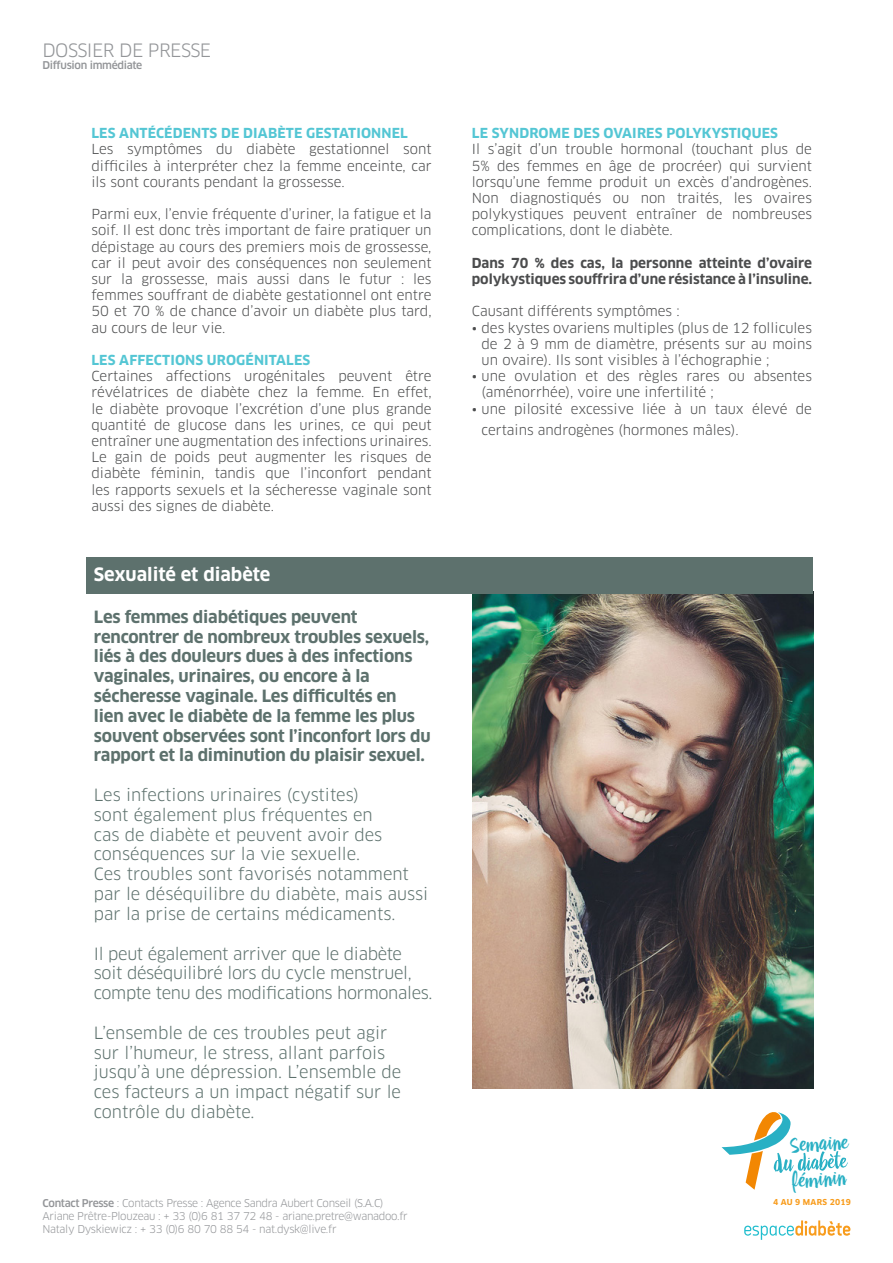
<style>
.page{position:relative;width:893px;height:1263px;background:#fff}
.page>*{position:absolute;margin:0;border:0;box-sizing:border-box;transform-origin:0 0}
.t1{font:22.35px/35.7px "Drina";color:#29b0c4}
.t2{font:700 18px "Clan Pro";color:#fff}
.t3{font:18px "Clan Pro";letter-spacing:-.03em;color:#939598}
.t4{font:16.5px/19.8px "Clan Pro";color:#5d716d}
.t5{font:700 16.5px/19.8px "Clan Pro";letter-spacing:-.01em;color:#5d716d}
.t6{font:16.5px/19.8px "Clan Pro";letter-spacing:-.02em;color:#5d716d}
.t7{font:13.5px/16.2px "Clan Pro";color:#4b4c4d;text-align:justify}
.t8{font:700 13.5px "Clan Pro";letter-spacing:.01em;color:#54c6d4}
.t9{font:700 13.5px/16.2px "Clan Pro";color:#4b4c4d}
.t10{font:10.5px "Clan Pro";letter-spacing:-.03em;color:#939598}
.t11{font:500 10.5px "Clan Pro";letter-spacing:-.03em;color:#939598}
.t12{font:700 8.1px "Clan Pro";letter-spacing:.025em;color:#f89c1c}
.s1{font-weight:500}
</style>
<div class="page">
<img style="left:473px;top:593px;width:340px;height:496px">
<svg style="left:744px;top:1220px;width:106px;height:20px"></svg>
<svg style="left:722px;top:1112px;width:126px;height:78px"></svg>
<div style="left:86px;top:557px;width:727px;height:36px;background:#5d716d"></div>
<p class="t3" style="left:43px;top:39px;width:170px">DOSSIER DE PRESSE</p>
<p class="t11" style="left:43px;top:59px;width:101px">Diffusion immédiate</p>
<p class="t8" style="left:91px;top:125px;width:318px">LES ANTÉCÉDENTS DE DIABÈTE GESTATIONNEL</p>
<p class="t7" style="left:91px;top:141px;width:342px">Les symptômes du diabète gestationnel sont difficiles à interpréter chez la femme enceinte, car ils sont courants pendant la grossesse.</p>
<p class="t7" style="left:91px;top:206px;width:342px">Parmi eux, l’envie fréquente d’uriner, la fatigue et la soif. Il est donc très important de faire pratiquer un dépistage au cours des premiers mois de grossesse, car il peut avoir des conséquences non seulement sur la grossesse, mais aussi dans le futur : les femmes souffrant de diabète gestationnel ont entre 50 et 70 % de chance d’avoir un diabète plus tard, au cours de leur vie.</p>
<p class="t8" style="left:91px;top:352px;width:220px">LES AFFECTIONS UROGÉNITALES</p>
<p class="t7" style="left:91px;top:368px;width:342px">Certaines affections urogénitales peuvent être révélatrices de diabète chez la femme. En effet, le diabète provoque l’excrétion d’une plus grande quantité de glucose dans les urines, ce qui peut entraîner une augmentation des infections urinaires.</p>
<p class="t7" style="left:91px;top:449px;width:342px">Le gain de poids peut augmenter les risques de diabète féminin, tandis que l’inconfort pendant les rapports sexuels et la sécheresse vaginale sont aussi des signes de diabète.</p>
<p class="t2" style="left:94px;top:564px;width:178px">Sexualité et diabète</p>
<p class="t5" style="left:94px;top:607px;width:338px">Les femmes diabétiques peuvent rencontrer de nombreux troubles sexuels, liés à des douleurs dues à des infections vaginales, urinaires, ou encore à la sécheresse vaginale. Les difficultés en<br>lien avec le diabète de la femme les plus souvent observées sont l’inconfort lors du rapport et la diminution du plaisir sexuel.</p>
<p class="t4" style="left:94px;top:785px;width:290px">Les infections urinaires (cystites) sont également plus fréquentes en cas de diabète et peuvent avoir des conséquences sur la vie sexuelle.</p>
<p class="t4" style="left:94px;top:864px;width:336px">Ces troubles sont favorisés notamment par le déséquilibre du diabète, mais aussi par la prise de certains médicaments.</p>
<p class="t6" style="left:94px;top:943px;width:340px">Il peut également arriver que le diabète soit déséquilibré lors du cycle menstruel, compte tenu des modifications hormonales.</p>
<p class="t4" style="left:94px;top:1023px;width:309px">L’ensemble de ces troubles peut agir sur l’humeur, le stress, allant parfois jusqu’à une dépression. L’ensemble de ces facteurs a un impact négatif sur le contrôle du diabète.</p>
<p class="t10" style="left:43px;top:1197px;width:343px"><span class="s1">Contact Presse</span> : Contacts Presse : Agence Sandra Aubert Conseil (S.A.C)</p>
<p class="t10" style="left:43px;top:1210px;width:367px">Ariane Prêtre-Plouzeau : + 33 (0)6 81 37 72 48 - ariane.pretre@wanadoo.fr</p>
<p class="t10" style="left:43px;top:1222px;width:296px">Nataly Dyskiewicz : + 33 (0)6 80 70 88 54 - nat.dysk@live.fr</p>
<p class="t8" style="left:472px;top:125px;width:308px">LE SYNDROME DES OVAIRES POLYKYSTIQUES</p>
<p class="t7" style="left:472px;top:141px;width:342px">Il s’agit d’un trouble hormonal (touchant plus de 5% des femmes en âge de procréer) qui survient lorsqu’une femme produit un excès d’androgènes.<br>Non diagnostiqués ou non traités, les ovaires polykystiques peuvent entraîner de nombreuses complications, dont le diabète.</p>
<p class="t9" style="left:472px;top:255px;width:342px">Dans 70 % des cas, la personne atteinte d’ovaire polykystiques souffrira d’une résistance à l’insuline.</p>
<p class="t7" style="left:472px;top:303px;width:210px">Causant différents symptômes :</p>
<p class="t7" style="left:482px;top:320px;width:332px;text-indent:-10px">• des kystes ovariens multiples (plus de 12 follicules de 2 à 9 mm de diamètre, présents sur au moins un ovaire). Ils sont visibles à l’échographie ;</p>
<p class="t7" style="left:482px;top:368px;width:332px;text-indent:-10px">• une ovulation et des règles rares ou absentes (aménorrhée), voire une infertilité ;</p>
<p class="t7" style="left:482px;top:398px;width:332px;line-height:21.6px;text-indent:-10px">• une pilosité excessive liée à un taux élevé de certains androgènes (hormones mâles).</p>
<h1 class="t1" style="left:789px;top:1126px;width:60px;rotate:-3deg">Semaine féminin</h1>
<p class="t12" style="left:773px;top:1197px;width:79px">4 AU 9 MARS 2019</p>
</div>
